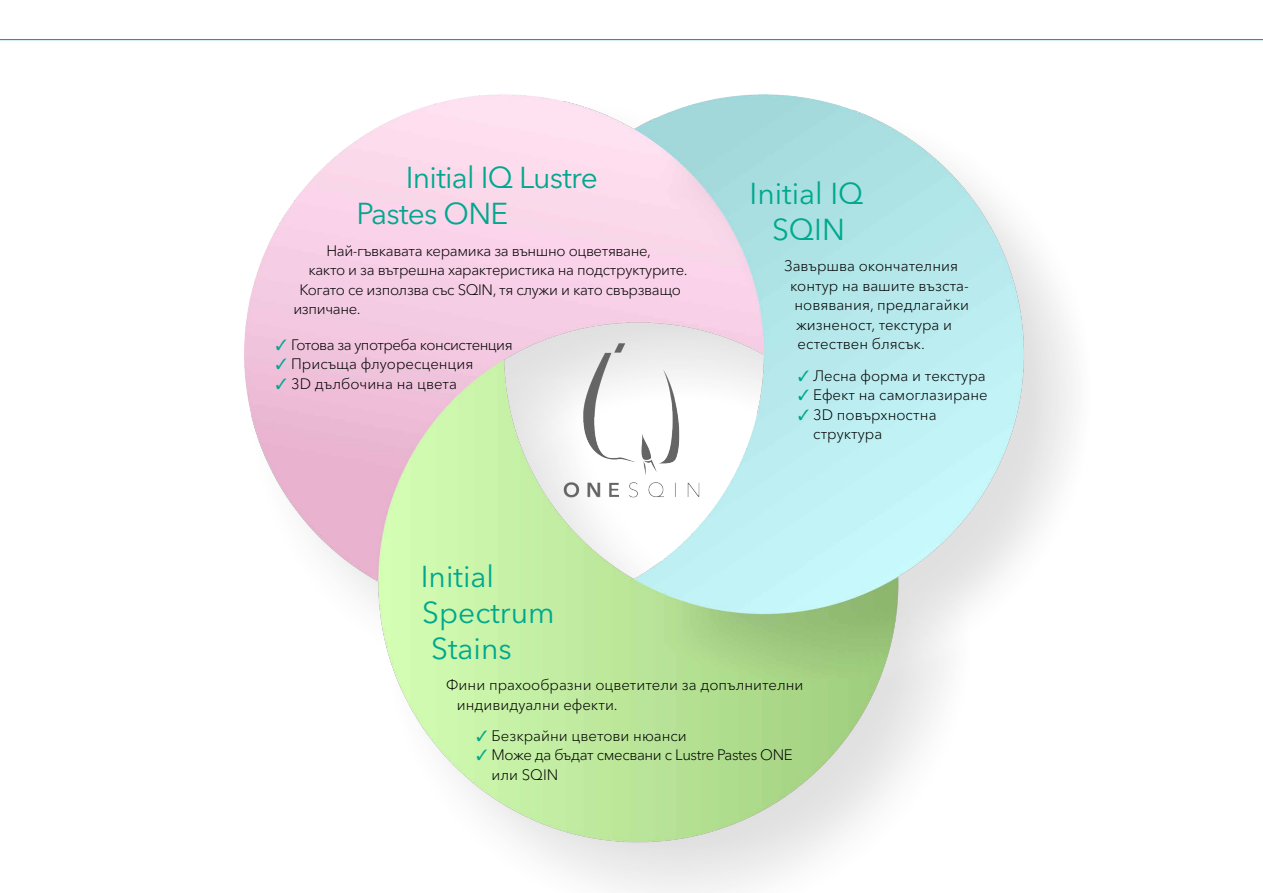
<style>
.page{position:relative;width:1263px;height:893px;background:#fff}
.page>*{position:absolute;margin:0;border:0;box-sizing:border-box;transform-origin:0 0}
.t1{font:30px/36px "Avenir Next Cyr";color:#00a88e;text-align:center}
.t2{font:30px/36px "Avenir Next Cyr";letter-spacing:-.025em;color:#00a88e}
.t3{font:300 15px/19.5px "Avenir Next Cyr";color:#000}
.t4{font:300 15px/19.5px "Avenir Next Cyr";letter-spacing:-.025em;color:#000}
.t5{font:300 15px "Avenir Next Cyr";letter-spacing:-.035em;color:#000}
.s1{color:#00a88e}
</style>
<div class="page">
<img style="left:245px;top:95px;width:828px;height:798px">
<svg style="left:0;top:39px;width:1263px;height:2px;background:#6fcac0"></svg>
<h1 class="t2" style="left:356px;top:160px;width:243px;text-indent:50px">Initial IQ Lustre<br>Pastes ONE</h1>
<p class="t4" style="left:326px;top:241px;width:326px">Най-гъвкавата керамика за външно оцветяване,</p>
<p class="t4" style="left:308px;top:260px;width:381px">както и за вътрешна характеристика на подструктурите.</p>
<p class="t4" style="left:299px;top:280px;width:383px">Когато се използва със SQIN, тя служи и като свързващо</p>
<p class="t4" style="left:293px;top:299px;width:69px">изпичане.</p>
<p class="t5" style="left:276px;top:335px;width:238px"><span class="s1">✓</span> Готова за употреба консистенция</p>
<p class="t3" style="left:276px;top:354px;width:199px"><span class="s1">✓</span> Присъща флуоресценция</p>
<p class="t3" style="left:276px;top:374px;width:183px"><span class="s1">✓</span> 3D дълбочина на цвета</p>
<h1 class="t1" style="left:749px;top:175px;width:115px">Initial IQ<br>SQIN</h1>
<p class="t3" style="left:784px;top:256px;width:176px">Завършва окончателния</p>
<p class="t3" style="left:790px;top:276px;width:180px">контур на вашите възста-</p>
<p class="t3" style="left:794px;top:295px;width:176px">новявания, предлагайки</p>
<p class="t3" style="left:796px;top:315px;width:158px">жизненост, текстура и</p>
<p class="t3" style="left:797px;top:334px;width:129px">естествен блясък.</p>
<p class="t3" style="left:798px;top:366px;width:189px"><span class="s1">✓</span> Лесна форма и текстура</p>
<p class="t3" style="left:798px;top:385px;width:191px"><span class="s1">✓</span> Ефект на самоглазиране</p>
<p class="t3" style="left:813px;top:405px;width:125px;text-indent:-15px"><span class="s1">✓</span> 3D повърхностна структура</p>
<h1 class="t1" style="left:421px;top:558px;width:75px">Initial</h1>
<h1 class="t1" style="left:422px;top:594px;width:134px">Spectrum</h1>
<h1 class="t1" style="left:431px;top:630px;width:82px">Stains</h1>
<p class="t3" style="left:457px;top:675px;width:348px;text-indent:-10px">Фини прахообразни оцветители за допълнителни индивидуални ефекти.</p>
<p class="t3" style="left:476px;top:726px;width:212px"><span class="s1">✓</span> Безкрайни цветови нюанси</p>
<p class="t4" style="left:491px;top:745px;width:303px;text-indent:-15px"><span class="s1">✓</span> Може да бъдат смесвани с Lustre Pastes ONE или SQIN</p>
</div>
